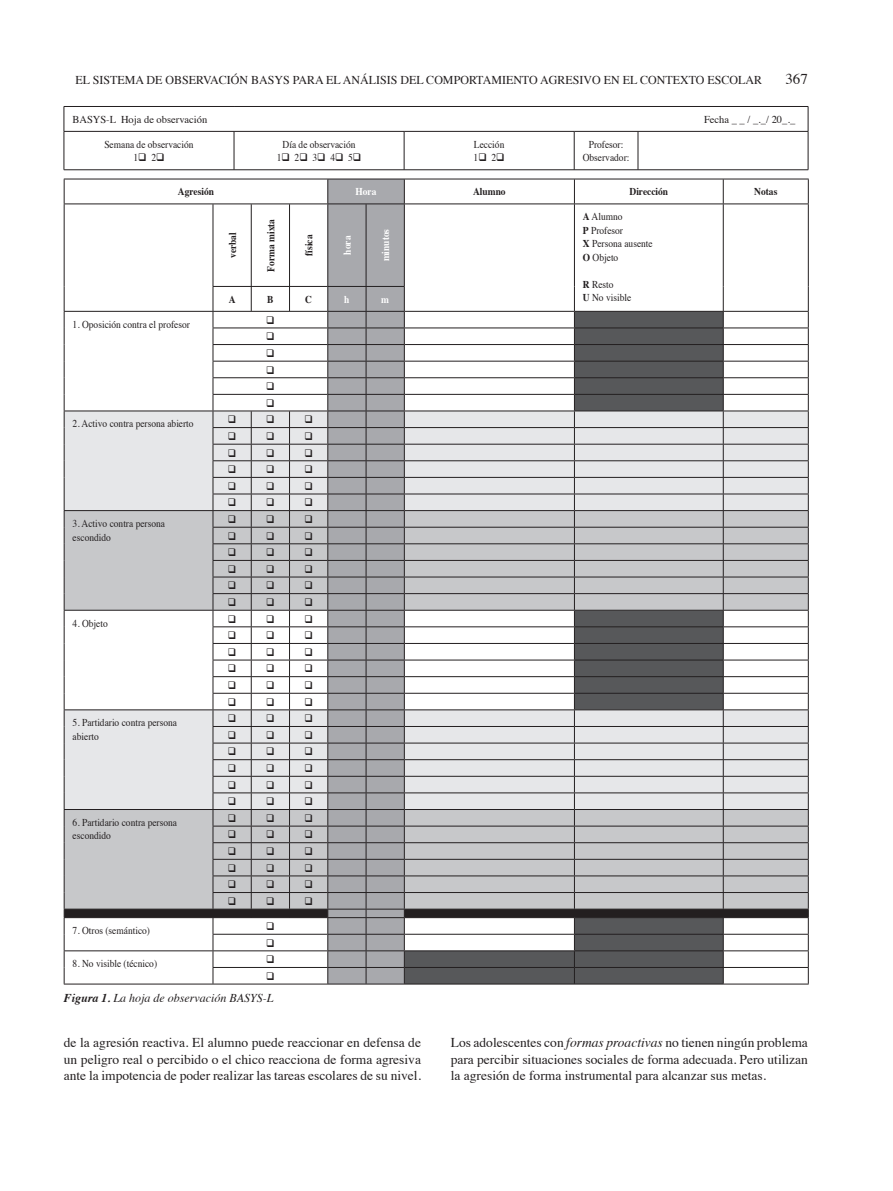
<style>
.page{position:relative;width:893px;height:1191px;background:#fff}
.page>*{position:absolute;margin:0;border:0;box-sizing:border-box;transform-origin:0 0}
.t1{font:15px "Times";color:#231f20}
.t2{font:13.5px/16.4px "Times";color:#231f20;text-align:justify}
.t3{font:12px "Times";color:#231f20}
.t4{font:italic 12px "Times";color:#231f20}
.t5{font:10.5px/13.5px "Times";color:#231f20;scale:.9 1}
.t6{font:700 10.5px "Times";color:#231f20;scale:.9 1}
.t7{font:10.5px "Times";color:#231f20}
.t8{font:700 10.5px "Times";color:#fff;scale:.9 1}
.s1{font-weight:700}
.s2{font-style:italic}
</style>
<div class="page">
<div style="left:328px;top:180px;width:76px;height:106px;background:#a8a9ad"></div>
<svg style="left:64px;top:180px;width:1px;height:23px"></svg>
<svg style="left:723px;top:180px;width:1px;height:23px"></svg>
<svg style="left:808px;top:180px;width:1px;height:23px"></svg>
<hr style="left:64px;top:204px;width:1px;height:82px;background:#231f20">
<hr style="left:64px;top:179px;width:745px;height:1px;background:#231f20">
<hr style="left:64px;top:203px;width:745px;height:1px;background:#231f20">
<hr style="left:723px;top:204px;width:1px;height:82px;background:#231f20">
<hr style="left:808px;top:204px;width:1px;height:82px;background:#231f20">
<hr style="left:64px;top:983px;width:745px;height:1px;background:#231f20">
<svg style="left:327px;top:179px;width:1px;height:24px"></svg>
<svg style="left:404px;top:179px;width:1px;height:24px"></svg>
<svg style="left:574px;top:179px;width:1px;height:24px"></svg>
<hr style="left:213px;top:204px;width:1px;height:82px;background:#231f20">
<hr style="left:251px;top:204px;width:1px;height:82px;background:#231f20">
<hr style="left:289px;top:204px;width:1px;height:82px;background:#231f20">
<hr style="left:327px;top:204px;width:1px;height:82px;background:#231f20">
<hr style="left:366px;top:204px;width:1px;height:82px;background:#231f20">
<hr style="left:404px;top:204px;width:1px;height:82px;background:#231f20">
<hr style="left:574px;top:204px;width:1px;height:82px;background:#231f20">
<hr style="left:64px;top:106px;width:170px;height:1px;background:#231f20">
<svg style="left:64px;top:107px;width:1px;height:24px"></svg>
<hr style="left:234px;top:106px;width:574px;height:1px;background:#231f20">
<svg style="left:808px;top:107px;width:1px;height:24px"></svg>
<hr style="left:64px;top:131px;width:170px;height:1px;background:#231f20">
<hr style="left:64px;top:131px;width:1px;height:39px;background:#231f20">
<hr style="left:234px;top:131px;width:170px;height:1px;background:#231f20">
<hr style="left:234px;top:131px;width:1px;height:39px;background:#231f20">
<hr style="left:404px;top:131px;width:170px;height:1px;background:#231f20">
<hr style="left:404px;top:131px;width:1px;height:39px;background:#231f20">
<hr style="left:574px;top:131px;width:64px;height:1px;background:#231f20">
<hr style="left:574px;top:131px;width:1px;height:39px;background:#231f20">
<hr style="left:638px;top:131px;width:170px;height:1px;background:#231f20">
<hr style="left:638px;top:131px;width:1px;height:39px;background:#231f20">
<hr style="left:808px;top:131px;width:1px;height:39px;background:#231f20">
<hr style="left:64px;top:169px;width:744px;height:1px;background:#231f20">
<svg style="left:64px;top:286px;width:745px;height:697px"></svg>
<p class="t3" style="left:76px;top:75px;width:688px">EL SISTEMA DE OBSERVACIÓN BASYS PARA EL ANÁLISIS DEL COMPORTAMIENTO AGRESIVO EN EL CONTEXTO ESCOLAR</p>
<p class="t1" style="left:785px;top:72px;width:24px">367</p>
<p class="t7" style="left:72px;top:115px;width:136px">BASYS-L Hoja de observación</p>
<p class="t7" style="left:704px;top:115px;width:93px">Fecha _ _ / _._/ 20_._</p>
<p class="t5" style="left:133px;top:138px;width:68px;text-indent:-29px">Semana de observación<br>1</p>
<p class="t5" style="left:283px;top:138px;width:83px">Día de observación</p>
<p class="t5" style="left:583px;top:138px;width:53px;text-align:center">Profesor:<br>Observador:</p>
<p class="t5" style="left:474px;top:138px;width:36px">Lección<br>1</p>
<p class="t5" style="left:277px;top:152px;width:7px">1</p>
<p class="t5" style="left:295px;top:152px;width:7px">2</p>
<p class="t5" style="left:312px;top:152px;width:7px">3</p>
<p class="t5" style="left:330px;top:152px;width:7px">4</p>
<p class="t5" style="left:348px;top:152px;width:7px">5</p>
<p class="t5" style="left:151px;top:152px;width:7px">2</p>
<p class="t5" style="left:491px;top:152px;width:7px">2</p>
<p class="t6" style="left:178px;top:187px;width:42px">Agresión</p>
<p class="t8" style="left:356px;top:187px;width:25px">Hora</p>
<p class="t6" style="left:473px;top:187px;width:38px">Alumno</p>
<p class="t6" style="left:629px;top:187px;width:44px">Dirección</p>
<p class="t6" style="left:754px;top:187px;width:27px">Notas</p>
<p class="t6" style="left:228px;top:258px;width:30px;rotate:-90deg">verbal</p>
<p class="t5" style="left:583px;top:211px;width:79px"><span class="s1">A</span> Alumno<br><span class="s1">P</span> Profesor<br><span class="s1">X</span> Persona ausente<br><span class="s1">O</span> Objeto</p>
<p class="t5" style="left:583px;top:278px;width:36px"><span class="s1">R</span> Resto</p>
<p class="t6" style="left:266px;top:271px;width:60px;rotate:-90deg">Forma mixta</p>
<p class="t6" style="left:305px;top:256px;width:25px;rotate:-90deg">física</p>
<p class="t8" style="left:343px;top:255px;width:22px;rotate:-90deg">hora</p>
<p class="t8" style="left:381px;top:261px;width:38px;rotate:-90deg">minutos</p>
<p class="t5" style="left:73px;top:318px;width:132px">1. Oposición contra el profesor</p>
<p class="t6" style="left:229px;top:295px;width:9px">A</p>
<p class="t6" style="left:267px;top:295px;width:9px">B</p>
<p class="t6" style="left:305px;top:295px;width:9px">C</p>
<p class="t8" style="left:344px;top:295px;width:7px">h</p>
<p class="t8" style="left:381px;top:295px;width:10px">m</p>
<p class="t5" style="left:583px;top:292px;width:55px"><span class="s1">U</span> No visible</p>
<p class="t5" style="left:73px;top:418px;width:136px">2. Activo contra persona abierto</p>
<p class="t5" style="left:73px;top:517px;width:104px">3. Activo contra persona escondido</p>
<p class="t5" style="left:73px;top:617px;width:41px">4. Objeto</p>
<p class="t5" style="left:73px;top:717px;width:118px">5. Partidario contra persona abierto</p>
<p class="t5" style="left:73px;top:816px;width:118px">6. Partidario contra persona escondido</p>
<p class="t5" style="left:73px;top:924px;width:88px">7. Otros (semántico)</p>
<p class="t5" style="left:73px;top:958px;width:95px">8. No visible (técnico)</p>
<p class="t4" style="left:64px;top:993px;width:211px"><span class="s1">Figura 1.</span> La hoja de observación BASYS-L</p>
<p class="t2" style="left:64px;top:1035px;width:359px">de la agresión reactiva. El alumno puede reaccionar en defensa de un peligro real o percibido o el chico reacciona de forma agresiva ante la impotencia de poder realizar las tareas escolares de su nivel.</p>
<p class="t2" style="left:451px;top:1035px;width:359px">Los adolescentes con <span class="s2">formas proactivas</span> no tienen ningún problema para percibir situaciones sociales de forma adecuada. Pero utilizan la agresión de forma instrumental para alcanzar sus metas.</p>
</div>
